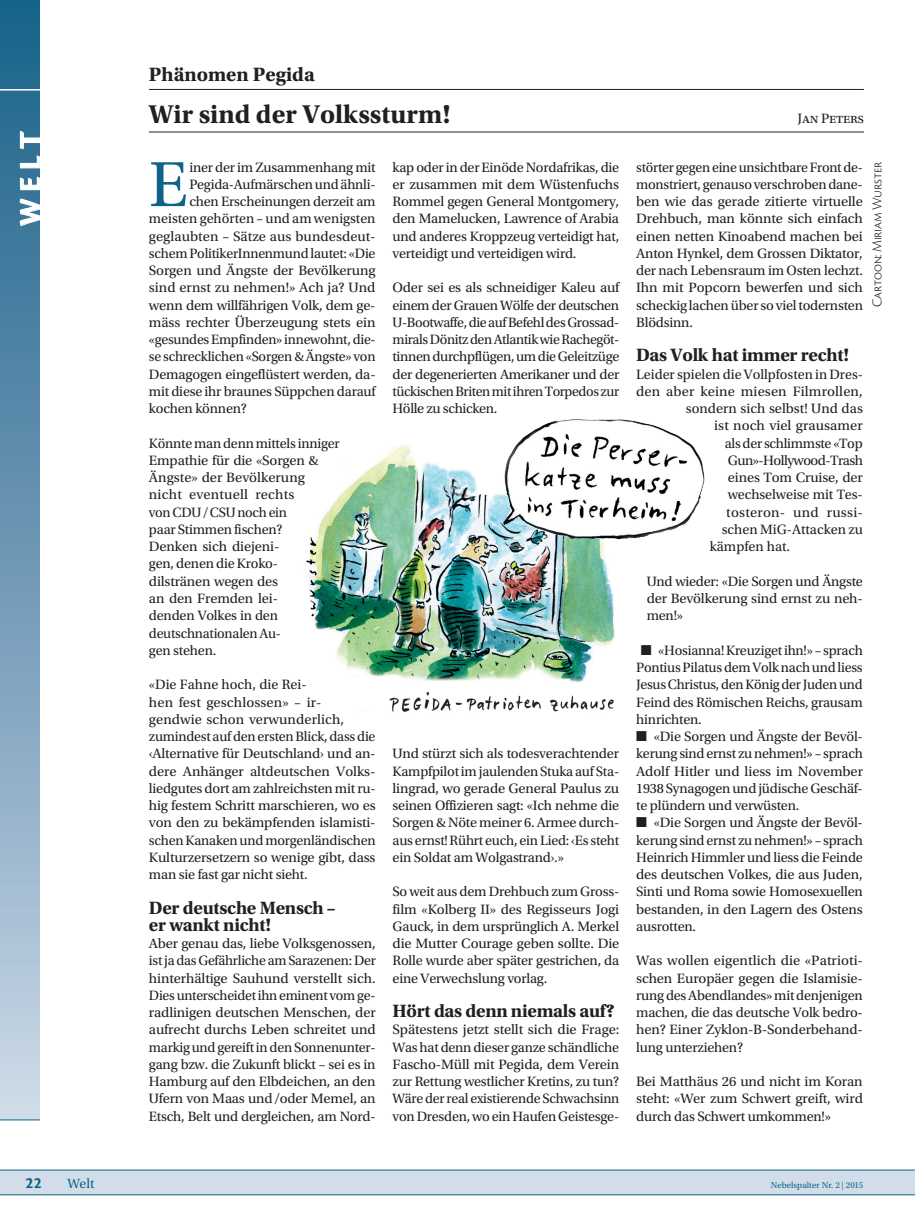
<style>
.page{position:relative;width:915px;height:1225px;background:#fff}
.page>*{position:absolute;margin:0;border:0;box-sizing:border-box;transform-origin:0 0}
.t1{font:67.05px "Utopia Std";color:#0f6388}
.t2{font:700 31.5px "Cronos Pro";color:#fff}
.t3{font:700 27px "Utopia Std";color:#231f20}
.t4{font:700 20.25px "Utopia Std";color:#231f20}
.t5{font:700 18.75px/17.2px "Utopia Std";letter-spacing:-.015em;color:#231f20}
.t6{font:700 16.5px "Cronos Pro";color:#0f6388}
.t7{font:14.25px/17.2px "Utopia Std";letter-spacing:-.015em;color:#231f20;text-align:justify}
.t8{font:14.25px "Utopia Std";letter-spacing:.005em;color:#231f20}
.t9{font:14.25px "Utopia Std";letter-spacing:.01em;color:#231f20}
.t10{font:300 14.25px "Cronos Pro";letter-spacing:-.015em;color:#231f20}
.t11{font:14.25px "Utopia Std";letter-spacing:-.04em;color:#231f20}
.t12{font:13.95px "Utopia Std";color:#0f6388}
.t13{font:9px "Utopia Std";color:#0f6388}
</style>
<div class="page">
<img style="left:306px;top:445px;width:309px;height:238px">
<hr style="left:149px;top:132px;width:714px;height:1px;background:#231f20">
<hr style="left:149px;top:89px;width:714px;height:1px;background:#231f20">
<svg style="left:0;top:1169px;width:914px;height:26px;background:#c5d6e3"></svg>
<div style="left:0;top:0;width:40px;height:1120px;background:linear-gradient(to bottom,#165f87,#cbd6e6)"></div>
<svg style="left:19px;top:198px;width:21px;height:29px"></svg>
<svg style="left:19px;top:176px;width:21px;height:15px"></svg>
<svg style="left:19px;top:130px;width:21px;height:39px"></svg>
<hr style="left:0;top:89px;width:41px;height:2px;background:#fff">
<hr style="left:0;top:1119px;width:40px;height:1px;background:#0f6388">
<img style="left:494px;top:419px;width:211px;height:123px">
<img style="left:389px;top:692px;width:225px;height:20px">
<h2 class="t2" style="left:12px;top:226px;width:96px;rotate:-90deg">Welt</h2>
<h3 class="t4" style="left:149px;top:63px;width:167px">Phänomen Pegida</h3>
<h3 class="t3" style="left:149px;top:99px;width:303px">Wir sind der Volkssturm!</h3>
<p class="t7" style="left:797px;top:110px;width:68px">Jan Peters</p>
<h1 class="t1" style="left:149px;top:148px;width:40px">E</h1>
<p class="t7" style="left:189px;top:159px;width:188px">iner der im Zusammenhang mit</p>
<p class="t7" style="left:392px;top:159px;width:228px">kap oder in der Einöde Nordafrikas, die er zusammen mit dem Wüstenfuchs Rommel gegen General Montgomery, den Mamelucken, Lawrence of Arabia und anderes Kroppzeug verteidigt hat, verteidigt und verteidigen wird.</p>
<p class="t7" style="left:392px;top:279px;width:228px">Oder sei es als schneidiger Kaleu auf einem der Grauen Wölfe der deutschen U-Bootwaffe, die auf Befehl des Grossad&shy;mirals Dönitz den Atlantik wie Rachegöt&shy;tinnen durchpflügen, um die Geleitzüge der degenerierten Amerikaner und der tückischen Briten mit ihren Torpedos zur Hölle zu schicken.</p>
<p class="t7" style="left:636px;top:159px;width:228px">störter gegen eine unsichtbare Front de&shy;monstriert, genauso verschroben dane&shy;ben wie das gerade zitierte virtuelle Drehbuch, man könnte sich einfach einen netten Kinoabend machen bei Anton Hynkel, dem Grossen Diktator, der nach Lebensraum im Osten lechzt.<br>Ihn mit Popcorn bewerfen und sich scheckig lachen über so viel todernsten Blödsinn.</p>
<h3 class="t5" style="left:636px;top:347px;width:214px">Das Volk hat immer recht!</h3>
<p class="t7" style="left:636px;top:366px;width:228px">Leider spielen die Vollpfosten in Dres-</p>
<p class="t9" style="left:636px;top:383px;width:228px">den aber keine miesen Filmrollen,</p>
<p class="t7" style="left:685px;top:400px;width:179px">sondern sich selbst! Und das</p>
<p class="t8" style="left:714px;top:418px;width:150px">ist noch viel grausamer</p>
<p class="t7" style="left:724px;top:435px;width:139px">als der schlimmste «Top</p>
<p class="t11" style="left:727px;top:452px;width:137px">Gun»-Hollywood-Trash</p>
<p class="t7" style="left:727px;top:469px;width:136px">eines Tom Cruise, der</p>
<p class="t7" style="left:727px;top:486px;width:137px">wechselweise mit Tes-</p>
<p class="t7" style="left:726px;top:504px;width:138px">tosteron- und russi-</p>
<p class="t7" style="left:721px;top:521px;width:143px">schen MiG-Attacken zu</p>
<p class="t7" style="left:709px;top:538px;width:82px">kämpfen hat.</p>
<p class="t7" style="left:646px;top:573px;width:218px">Und wieder: «Die Sorgen und Ängste der Bevölkerung sind ernst zu neh&shy;men!»</p>
<p class="t7" style="left:636px;top:642px;width:228px;text-indent:5px">■ «Hosianna! Kreuziget ihn!» – sprach Pontius Pilatus dem Volk nach und liess Jesus Christus, den König der Juden und Feind des Römischen Reichs, grausam hinrichten.</p>
<p class="t7" style="left:636px;top:728px;width:228px">■ «Die Sorgen und Ängste der Bevöl&shy;kerung sind ernst zu nehmen!» – sprach Adolf Hitler und liess im November 1938 Synagogen und jüdische Geschäf&shy;te plündern und verwüsten.</p>
<p class="t7" style="left:636px;top:814px;width:228px">■ «Die Sorgen und Ängste der Bevöl&shy;kerung sind ernst zu nehmen!» – sprach Heinrich Himmler und liess die Feinde des deutschen Volkes, die aus Juden, Sinti und Roma sowie Homosexuellen bestanden, in den Lagern des Ostens ausrotten.</p>
<p class="t7" style="left:636px;top:952px;width:228px;text-align:left">Was wollen eigentlich die «Patrioti&shy;schen Europäer gegen die Islamisie&shy;rung des Abendlandes» mit denjenigen machen, die das deutsche Volk bedro&shy;hen? Einer Zyklon-B-Sonderbehand&shy;lung unterziehen?</p>
<p class="t7" style="left:636px;top:1073px;width:228px">Bei Matthäus 26 und nicht im Koran steht: «Wer zum Schwert greift, wird durch das Schwert umkommen!»</p>
<p class="t7" style="left:189px;top:176px;width:188px">Pegida-Aufmärschen und ähnli-</p>
<p class="t7" style="left:189px;top:193px;width:188px">chen Erscheinungen derzeit am</p>
<p class="t7" style="left:149px;top:210px;width:228px">meisten gehörten – und am wenigsten</p>
<p class="t8" style="left:149px;top:228px;width:228px">geglaubten – Sätze aus bundesdeut-</p>
<p class="t7" style="left:149px;top:245px;width:228px">schem PolitikerInnenmund lautet: «Die</p>
<p class="t7" style="left:149px;top:262px;width:228px">Sorgen und Ängste der Bevölkerung</p>
<p class="t7" style="left:149px;top:279px;width:228px">sind ernst zu nehmen!» Ach ja? Und</p>
<p class="t7" style="left:149px;top:297px;width:228px">wenn dem willfährigen Volk, dem ge-</p>
<p class="t7" style="left:149px;top:314px;width:228px">mäss rechter Überzeugung stets ein</p>
<p class="t7" style="left:149px;top:331px;width:228px">«gesundes Empfinden» innewohnt, die-</p>
<p class="t7" style="left:149px;top:348px;width:228px">se schrecklichen «Sorgen &amp; Ängste» von</p>
<p class="t7" style="left:149px;top:366px;width:228px">Demagogen eingeflüstert werden, da-</p>
<p class="t7" style="left:149px;top:383px;width:228px">mit diese ihr braunes Süppchen darauf</p>
<p class="t7" style="left:149px;top:400px;width:99px">kochen können?</p>
<p class="t7" style="left:149px;top:435px;width:192px;text-align:left">Könnte man denn mittels inniger<br>Empathie für die «Sorgen &amp;<br>Ängste» der Bevölkerung nicht eventuell rechts<br>von CDU/CSU noch ein<br>paar Stimmen fischen?<br>Denken sich diejeni-<br>gen, denen die Kroko&shy;dilstränen wegen des<br>an den Fremden lei-<br>denden Volkes in den deutschnationalen Au-<br>gen stehen.</p>
<p class="t7" style="left:149px;top:676px;width:228px;text-align:left">«Die Fahne hoch, die Rei-<br>hen fest geschlossen» – ir&shy;gendwie schon verwunderlich, zumindest auf den ersten Blick, dass die ‹Alternative für Deutschland› und an&shy;dere Anhänger altdeutschen Volks&shy;liedgutes dort am zahlreichsten mit ru&shy;hig festem Schritt marschieren, wo es von den zu bekämpfenden islamisti&shy;schen Kanaken und morgenländischen Kulturzersetzern so wenige gibt, dass man sie fast gar nicht sieht.</p>
<h3 class="t5" style="left:149px;top:899px;width:188px">Der deutsche Mensch – er wankt nicht!</h3>
<p class="t7" style="left:149px;top:935px;width:228px">Aber genau das, liebe Volksgenossen, ist ja das Gefährliche am Sarazenen: Der hinterhältige Sauhund verstellt sich.<br>Dies unterscheidet ihn eminent vom ge&shy;radlinigen deutschen Menschen, der aufrecht durchs Leben schreitet und markig und gereift in den Sonnenunter&shy;gang bzw. die Zukunft blickt – sei es in Hamburg auf den Elbdeichen, an den Ufern von Maas und/oder Memel, an Etsch, Belt und dergleichen, am Nord-</p>
<p class="t7" style="left:392px;top:745px;width:228px">Und stürzt sich als todesverachtender Kampfpilot im jaulenden Stuka auf Sta&shy;lingrad, wo gerade General Paulus zu seinen Offizieren sagt: «Ich nehme die Sorgen &amp; Nöte meiner 6. Armee durch&shy;aus ernst! Rührt euch, ein Lied: ‹Es steht ein Soldat am Wolgastrand›.»</p>
<p class="t7" style="left:392px;top:883px;width:228px">So weit aus dem Drehbuch zum Gross&shy;film «Kolberg II» des Regisseurs Jogi Gauck, in dem ursprünglich A. Merkel die Mutter Courage geben sollte. Die Rolle wurde aber später gestrichen, da eine Verwechslung vorlag.</p>
<h3 class="t5" style="left:392px;top:1002px;width:224px">Hört das denn niemals auf?</h3>
<p class="t7" style="left:392px;top:1021px;width:228px">Spätestens jetzt stellt sich die Frage:<br>Was hat denn dieser ganze schändliche Fascho-Müll mit Pegida, dem Verein zur Rettung westlicher Kretins, zu tun?<br>Wäre der real existierende Schwachsinn von Dresden, wo ein Haufen Geistesge-</p>
<p class="t10" style="left:868px;top:307px;width:146px;rotate:-90deg">Cartoon: Miriam Wurster</p>
<p class="t6" style="left:25px;top:1173px;width:18px">22</p>
<p class="t12" style="left:67px;top:1176px;width:28px">Welt</p>
<p class="t13" style="left:770px;top:1180px;width:94px">Nebelspalter Nr. 2 | 2015</p>
</div>
